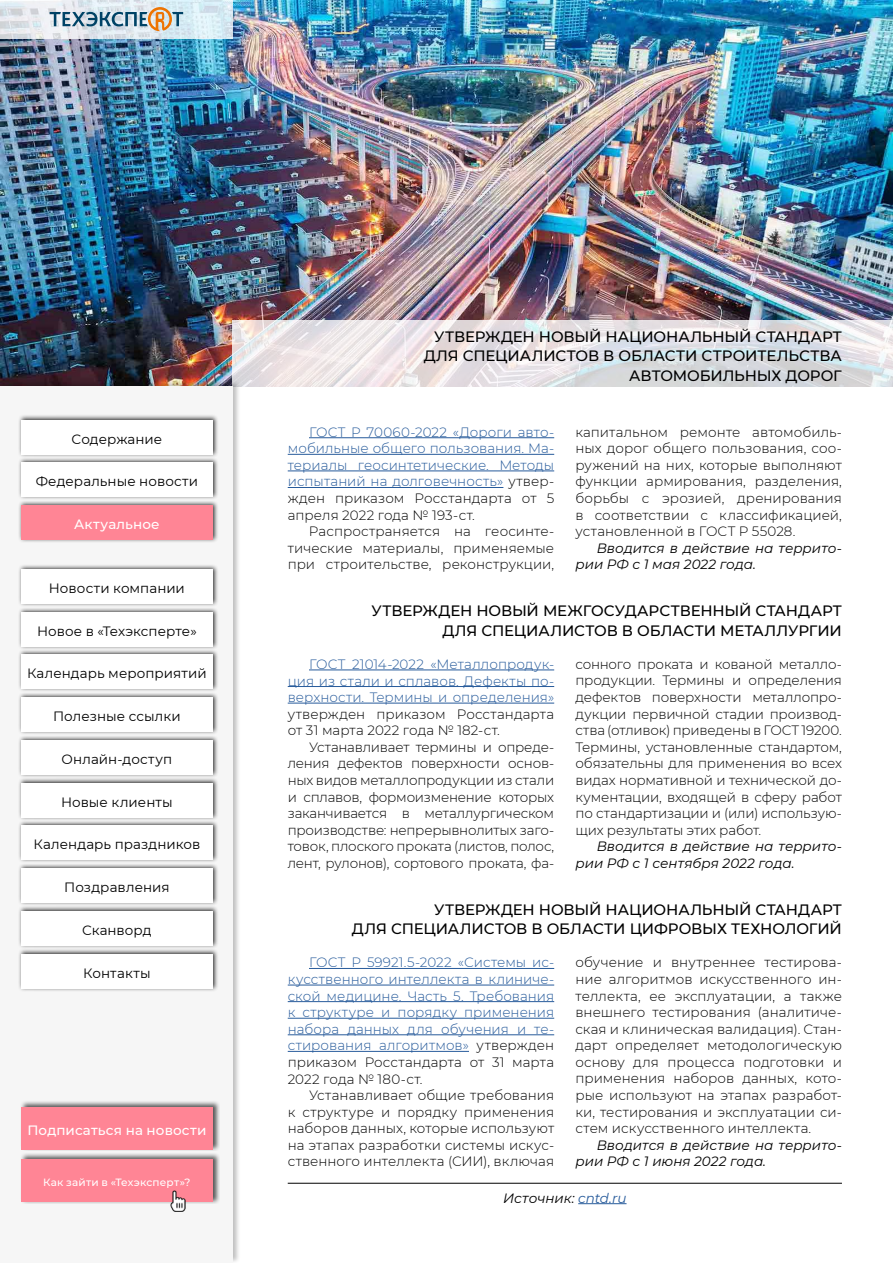
<style>
.page{position:relative;width:893px;height:1263px;background:#fff}
.page>*{position:absolute;margin:0;border:0;box-sizing:border-box;transform-origin:0 0}
.t1{font:500 15px/19.5px "Montserrat";letter-spacing:-.01em;color:#000;text-align:right}
.t2{font:300 13.5px/16.6px "Montserrat";color:#000;text-align:justify}
.t3{font:300 13.5px/16.6px "Montserrat";letter-spacing:.005em;color:#275b9b;text-align:justify}
.t4{font:13.5px "Montserrat";letter-spacing:.005em;color:#000}
.t5{font:italic 13.5px/16.6px "Montserrat";color:#000}
.t6{font:500 13.5px "Montserrat";letter-spacing:.01em;color:#fff}
.t7{font:500 10.5px "Montserrat";letter-spacing:.015em;color:#fff}
.s1{color:#000}
.s2{color:#275b9b}
</style>
<div class="page">
<img style="left:0;top:0;width:893px;height:379px">
<svg style="left:233px;top:321px;width:660px;height:66px"></svg>
<svg style="left:0;top:0;width:233px;height:38px;background:#dee9ef"></svg>
<svg style="left:50px;top:7px;width:133px;height:24px;background:#b3bdbf"></svg>
<hr style="left:288px;top:1183px;width:554px;height:1px;background:#000">
<hr style="left:578px;top:1203px;width:48px;height:1px;background:#275b9b">
<hr style="left:309px;top:437px;width:245px;height:1px;background:#275b9b">
<hr style="left:288px;top:454px;width:266px;height:1px;background:#275b9b">
<hr style="left:288px;top:471px;width:266px;height:1px;background:#275b9b">
<hr style="left:288px;top:487px;width:215px;height:1px;background:#275b9b">
<hr style="left:309px;top:968px;width:245px;height:1px;background:#275b9b">
<hr style="left:288px;top:985px;width:266px;height:1px;background:#275b9b">
<hr style="left:288px;top:1001px;width:266px;height:1px;background:#275b9b">
<hr style="left:288px;top:1018px;width:266px;height:1px;background:#275b9b">
<hr style="left:288px;top:1034px;width:266px;height:1px;background:#275b9b">
<hr style="left:288px;top:1051px;width:181px;height:1px;background:#275b9b">
<div style="left:0;top:379px;width:241px;height:884px;background:#000;opacity:.25"></div>
<div style="left:0;top:387px;width:233px;height:876px;background:#f6f6f6"></div>
<div style="left:18px;top:414px;width:201px;height:43px;background:#000;opacity:.8"></div>
<div style="left:21px;top:420px;width:192px;height:34px;background:#fff"></div>
<div style="left:18px;top:457px;width:201px;height:43px;background:#000;opacity:.8"></div>
<div style="left:21px;top:463px;width:192px;height:34px;background:#fff"></div>
<div style="left:19px;top:1099px;width:201px;height:52px;background:#000;opacity:.65"></div>
<div style="left:21px;top:1107px;width:192px;height:42px;background:#ff8595"></div>
<div style="left:18px;top:500px;width:201px;height:43px;background:#000;opacity:.8"></div>
<div style="left:21px;top:506px;width:192px;height:34px;background:#ff8595"></div>
<div style="left:18px;top:564px;width:201px;height:43px;background:#000;opacity:.8"></div>
<div style="left:21px;top:570px;width:192px;height:34px;background:#fff"></div>
<div style="left:18px;top:606px;width:201px;height:43px;background:#000;opacity:.8"></div>
<div style="left:21px;top:612px;width:192px;height:34px;background:#fff"></div>
<div style="left:18px;top:692px;width:201px;height:43px;background:#000;opacity:.8"></div>
<div style="left:21px;top:698px;width:192px;height:34px;background:#fff"></div>
<div style="left:18px;top:734px;width:201px;height:43px;background:#000;opacity:.8"></div>
<div style="left:21px;top:740px;width:192px;height:34px;background:#fff"></div>
<div style="left:18px;top:777px;width:201px;height:43px;background:#000;opacity:.8"></div>
<div style="left:21px;top:783px;width:192px;height:34px;background:#fff"></div>
<div style="left:18px;top:820px;width:201px;height:43px;background:#000;opacity:.8"></div>
<div style="left:21px;top:826px;width:192px;height:34px;background:#fff"></div>
<div style="left:18px;top:862px;width:201px;height:44px;background:#000;opacity:.8"></div>
<div style="left:21px;top:868px;width:192px;height:34px;background:#fff"></div>
<div style="left:18px;top:905px;width:201px;height:43px;background:#000;opacity:.8"></div>
<div style="left:21px;top:911px;width:192px;height:34px;background:#fff"></div>
<div style="left:18px;top:948px;width:201px;height:43px;background:#000;opacity:.8"></div>
<div style="left:21px;top:954px;width:192px;height:34px;background:#fff"></div>
<div style="left:19px;top:1152px;width:201px;height:52px;background:#000;opacity:.65"></div>
<div style="left:21px;top:1159px;width:192px;height:43px;background:#ff8595"></div>
<img style="left:171px;top:1190px;width:14px;height:22px">
<div style="left:18px;top:649px;width:201px;height:43px;background:#000;opacity:.8"></div>
<div style="left:21px;top:655px;width:192px;height:34px;background:#fff"></div>
<hr style="left:309px;top:670px;width:245px;height:1px;background:#275b9b">
<hr style="left:288px;top:686px;width:266px;height:1px;background:#275b9b">
<hr style="left:288px;top:703px;width:266px;height:1px;background:#275b9b">
<p class="t4" style="left:72px;top:430px;width:92px">Содержание</p>
<p class="t4" style="left:36px;top:472px;width:164px">Федеральные новости</p>
<p class="t6" style="left:74px;top:515px;width:87px">Актуальное</p>
<p class="t4" style="left:49px;top:579px;width:137px">Новости компании</p>
<p class="t4" style="left:37px;top:622px;width:161px">Новое в «Техэксперте»</p>
<p class="t4" style="left:27px;top:664px;width:181px">Календарь мероприятий</p>
<p class="t4" style="left:53px;top:707px;width:129px">Полезные ссылки</p>
<p class="t4" style="left:62px;top:750px;width:112px">Онлайн-доступ</p>
<p class="t4" style="left:61px;top:792px;width:113px">Новые клиенты</p>
<p class="t4" style="left:34px;top:835px;width:168px">Календарь праздников</p>
<p class="t4" style="left:64px;top:878px;width:107px">Поздравления</p>
<p class="t4" style="left:82px;top:921px;width:71px">Сканворд</p>
<p class="t4" style="left:83px;top:963px;width:69px">Контакты</p>
<p class="t6" style="left:27px;top:1120px;width:180px">Подписаться на новости</p>
<p class="t7" style="left:43px;top:1175px;width:149px">Как зайти в «Техэксперт»?</p>
<p class="t1" style="left:424px;top:326px;width:420px">УТВЕРЖДЕН НОВЫЙ НАЦИОНАЛЬНЫЙ СТАНДАРТ<br>ДЛЯ СПЕЦИАЛИСТОВ В ОБЛАСТИ СТРОИТЕЛЬСТВА<br>АВТОМОБИЛЬНЫХ ДОРОГ</p>
<p class="t3" style="left:288px;top:423px;width:268px;text-indent:21px">ГОСТ Р 70060-2022 «Дороги авто&shy;мобильные общего пользования. Ма&shy;териалы геосинтетические. Методы испытаний на долговечность» <span class="s1">утвер&shy;жден приказом Росстандарта от 5 апреля 2022 года № 193-ст.</span></p>
<p class="t2" style="left:288px;top:523px;width:268px;text-indent:21px">Распространяется на геосинте&shy;тические материалы, применяемые при строительстве, реконструкции,</p>
<p class="t2" style="left:575px;top:423px;width:268px">капитальном ремонте автомобиль&shy;ных дорог общего пользования, соо&shy;ружений на них, которые выполняют функции армирования, разделения, борьбы с эрозией, дренирования в соответствии с классификацией, установленной в ГОСТ Р 55028.</p>
<p class="t5" style="left:575px;top:539px;width:268px;text-indent:21px">Вводится в действие на террито&shy;рии РФ с 1 мая 2022 года.</p>
<p class="t1" style="left:371px;top:600px;width:472px">УТВЕРЖДЕН НОВЫЙ МЕЖГОСУДАРСТВЕННЫЙ СТАНДАРТ<br>ДЛЯ СПЕЦИАЛИСТОВ В ОБЛАСТИ МЕТАЛЛУРГИИ</p>
<p class="t3" style="left:288px;top:655px;width:268px;text-indent:21px">ГОСТ 21014-2022 «Металлопродук&shy;ция из стали и сплавов. Дефекты по&shy;верхности. Термины и определения»</p>
<p class="t2" style="left:288px;top:705px;width:268px">утвержден приказом Росстандарта от 31 марта 2022 года № 182-ст.</p>
<p class="t2" style="left:288px;top:738px;width:268px;text-indent:21px">Устанавливает термины и опреде&shy;ления дефектов поверхности основ&shy;ных видов металлопродукции из стали и сплавов, формоизменение которых заканчивается в металлургическом производстве: непрерывнолитых заго&shy;товок, плоского проката (листов, полос, лент, рулонов), сортового проката, фа-</p>
<p class="t2" style="left:575px;top:655px;width:268px">сонного проката и кованой металло&shy;продукции. Термины и определения дефектов поверхности металлопро&shy;дукции первичной стадии производ&shy;ства (отливок) приведены в ГОСТ 19200.<br>Термины, установленные стандартом, обязательны для применения во всех видах нормативной и технической до&shy;кументации, входящей в сферу работ по стандартизации и (или) использую&shy;щих результаты этих работ.</p>
<p class="t5" style="left:575px;top:838px;width:268px;text-indent:21px">Вводится в действие на террито&shy;рии РФ с 1 сентября 2022 года.</p>
<p class="t1" style="left:352px;top:899px;width:492px">УТВЕРЖДЕН НОВЫЙ НАЦИОНАЛЬНЫЙ СТАНДАРТ<br>ДЛЯ СПЕЦИАЛИСТОВ В ОБЛАСТИ ЦИФРОВЫХ ТЕХНОЛОГИЙ</p>
<p class="t3" style="left:288px;top:954px;width:268px;text-indent:21px">ГОСТ Р 59921.5-2022 «Системы ис&shy;кусственного интеллекта в клиниче&shy;ской медицине. Часть 5. Требования к структуре и порядку применения набора данных для обучения и те&shy;стирования алгоритмов» <span class="s1">утвержден приказом Росстандарта от 31 марта 2022 года № 180-ст.</span></p>
<p class="t2" style="left:288px;top:1086px;width:268px;text-indent:21px">Устанавливает общие требования к структуре и порядку применения наборов данных, которые используют на этапах разработки системы искус&shy;ственного интеллекта (СИИ), включая</p>
<p class="t2" style="left:575px;top:954px;width:268px">обучение и внутреннее тестирова&shy;ние алгоритмов искусственного ин&shy;теллекта, ее эксплуатации, а также внешнего тестирования (аналитиче&shy;ская и клиническая валидация). Стан&shy;дарт определяет методологическую основу для процесса подготовки и применения наборов данных, кото&shy;рые используют на этапах разработ&shy;ки, тестирования и эксплуатации си&shy;стем искусственного интеллекта.</p>
<p class="t5" style="left:575px;top:1136px;width:268px;text-indent:21px">Вводится в действие на террито&shy;рии РФ с 1 июня 2022 года.</p>
<p class="t5" style="left:503px;top:1189px;width:125px">Источник: <span class="s2">cntd.ru</span></p>
</div>
